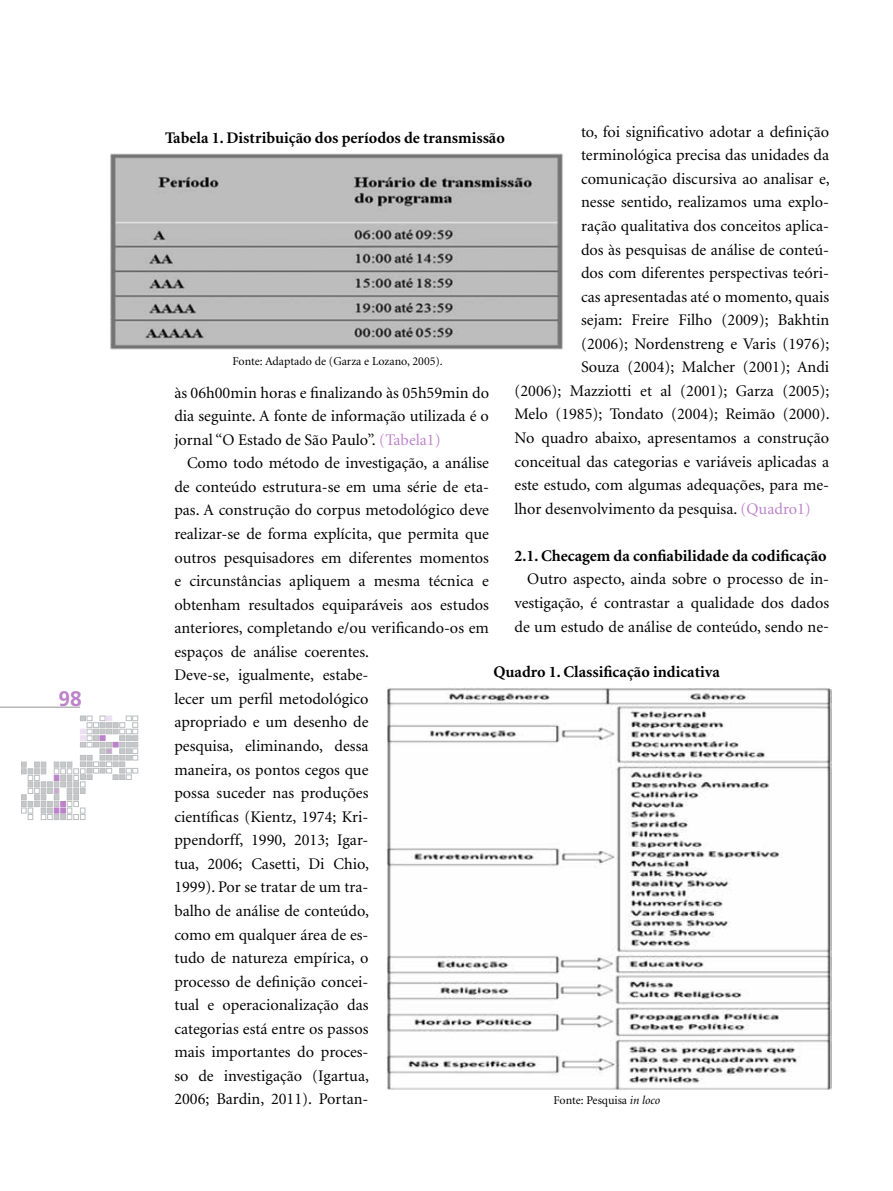
<style>
.page{position:relative;width:893px;height:1191px;background:#fff}
.page>*{position:absolute;margin:0;border:0;box-sizing:border-box;transform-origin:0 0}
.t1{font:700 21px "Frutiger";color:#bd83ca}
.t2{font:16.2px/23.5px "Minion";color:#000;text-align:justify}
.t3{font:700 16.2px "Minion";color:#000}
.t4{font:12px "Minion";color:#000}
.s1{color:#bd83ca}
.s2{font-style:italic}
</style>
<div class="page">
<svg style="left:21px;top:716px;width:117px;height:103px"></svg>
<hr style="left:0;top:707px;width:80px;height:1px;background:#b1b4b6">
<img style="left:111px;top:154px;width:452px;height:196px">
<img style="left:386px;top:687px;width:445px;height:403px">
<p class="t1" style="left:58px;top:686px;width:25px">98</p>
<p class="t2" style="left:581px;top:120px;width:250px">to, foi significativo adotar a definição</p>
<p class="t2" style="left:581px;top:144px;width:250px">terminológica precisa das unidades da</p>
<p class="t2" style="left:581px;top:167px;width:250px">comunicação discursiva ao analisar e,</p>
<p class="t2" style="left:581px;top:191px;width:250px">nesse sentido, realizamos uma explo-</p>
<p class="t2" style="left:581px;top:215px;width:250px">ração qualitativa dos conceitos aplica-</p>
<p class="t2" style="left:581px;top:238px;width:250px">dos às pesquisas de análise de conteú-</p>
<p class="t2" style="left:581px;top:262px;width:250px">dos com diferentes perspectivas teóri-</p>
<p class="t2" style="left:581px;top:285px;width:250px">cas apresentadas até o momento, quais</p>
<p class="t2" style="left:581px;top:309px;width:250px">sejam: Freire Filho (2009); Bakhtin</p>
<p class="t2" style="left:581px;top:332px;width:250px">(2006); Nordenstreng e Varis (1976);</p>
<p class="t2" style="left:581px;top:356px;width:250px">Souza (2004); Malcher (2001); Andi</p>
<p class="t2" style="left:514px;top:379px;width:316px">(2006); Mazziotti et al (2001); Garza (2005);</p>
<p class="t2" style="left:514px;top:403px;width:317px">Melo (1985); Tondato (2004); Reimão (2000).</p>
<p class="t2" style="left:514px;top:427px;width:316px">No quadro abaixo, apresentamos a construção</p>
<p class="t2" style="left:514px;top:450px;width:316px">conceitual das categorias e variáveis aplicadas a</p>
<p class="t2" style="left:514px;top:474px;width:316px">este estudo, com algumas adequações, para me-</p>
<p class="t2" style="left:514px;top:497px;width:298px">lhor desenvolvimento da pesquisa. <span class="s1">(Quadro1)</span></p>
<p class="t3" style="left:514px;top:547px;width:314px">2.1. Checagem da confiabilidade da codificação</p>
<p class="t2" style="left:514px;top:568px;width:316px;text-indent:13px">Outro aspecto, ainda sobre o processo de in&shy;vestigação, é contrastar a qualidade dos dados de um estudo de análise de conteúdo, sendo ne-</p>
<p class="t3" style="left:165px;top:129px;width:341px">Tabela 1. Distribuição dos períodos de transmissão</p>
<p class="t4" style="left:233px;top:356px;width:212px">Fonte: Adaptado de (Garza e Lozano, 2005).</p>
<p class="t2" style="left:174px;top:381px;width:316px">às 06h00min horas e finalizando às 05h59min do dia seguinte. A fonte de informação utilizada é o jornal “O Estado de São Paulo”. <span class="s1">(Tabela1)</span></p>
<p class="t2" style="left:174px;top:452px;width:316px;text-align:left;text-indent:13px">Como todo método de investigação, a análise de conteúdo estrutura-se em uma série de eta&shy;pas. A construção do corpus metodológico deve realizar-se de forma explícita, que permita que outros pesquisadores em diferentes momentos e circunstâncias apliquem a mesma técnica e obtenham resultados equiparáveis aos estudos anteriores, completando e/ou verificando-os em espaços de análise coerentes.<br>Deve-se, igualmente, estabe-<br>lecer um perfil metodológico<br>apropriado e um desenho de<br>pesquisa, eliminando, dessa<br>maneira, os pontos cegos que<br>possa suceder nas produções<br>científicas (Kientz, 1974; Kri-<br>ppendorff, 1990, 2013; Igar-<br>tua, 2006; Casetti, Di Chio,<br>1999). Por se tratar de um tra-<br>balho de análise de conteúdo,<br>como em qualquer área de es-<br>tudo de natureza empírica, o<br>processo de definição concei-<br>tual e operacionalização das<br>categorias está entre os passos<br>mais importantes do proces-<br>so de investigação (Igartua,<br>2006; Bardin, 2011). Portan-</p>
<p class="t3" style="left:493px;top:663px;width:228px">Quadro 1. Classificação indicativa</p>
<p class="t4" style="left:554px;top:1094px;width:108px">Fonte: Pesquisa <span class="s2">in loco</span></p>
</div>
